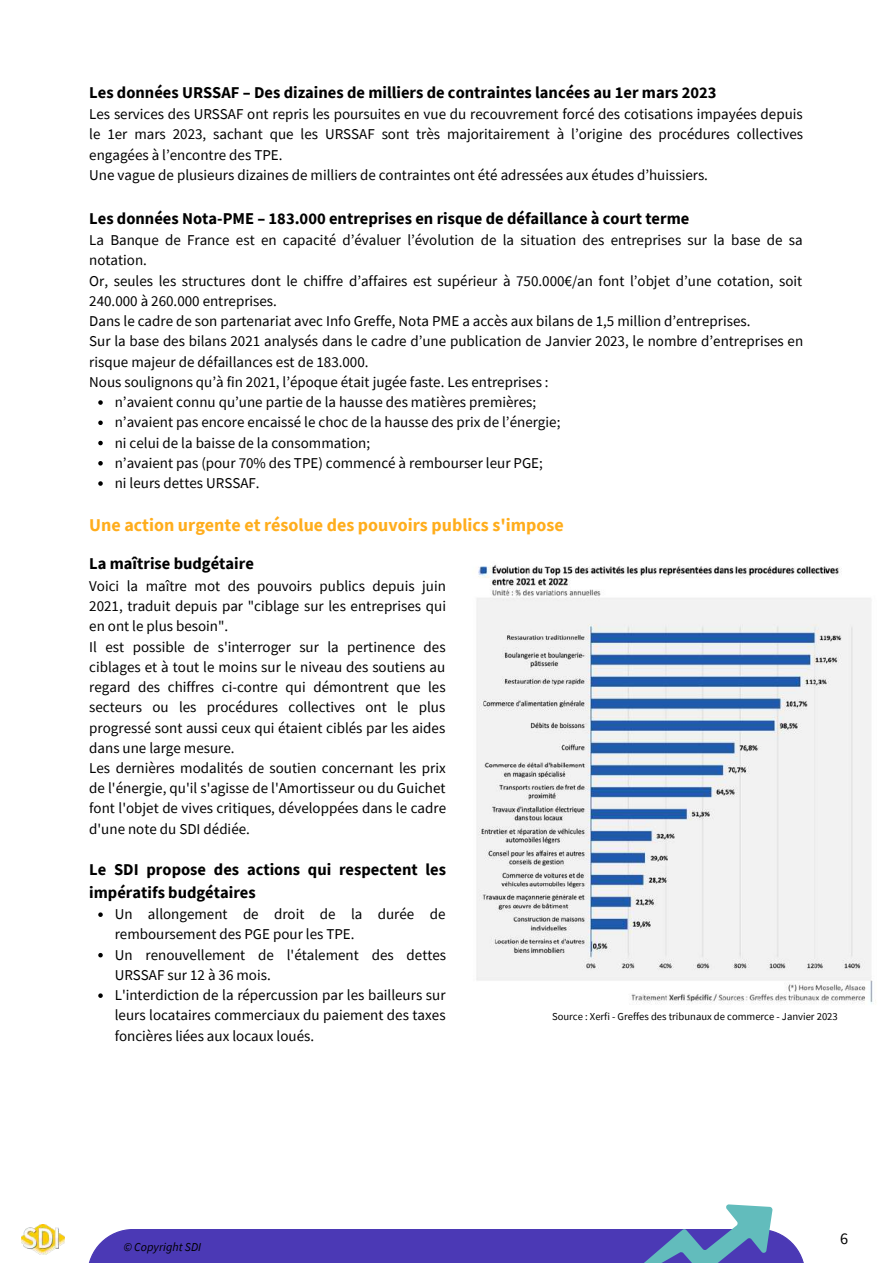
<style>
.page{position:relative;width:893px;height:1264px;background:#fff}
.page>*{position:absolute;margin:0;border:0;box-sizing:border-box;transform-origin:0 0}
.t1{font:700 18px "Source Sans Pro";color:#ffad1c}
.t2{font:700 16.5px/22.5px "Source Sans Pro";color:#000}
.t3{font:16.2px "Source Sans Pro";color:#000}
.t4{font:15px/20.2px "Source Sans Pro";color:#000}
.t5{font:italic 12.15px "Source Sans Pro";color:#000}
.t6{font:10.65px "Source Sans Pro";color:#000}
</style>
<div class="page">
<div style="left:87px;top:1228px;width:718px;height:34px;background:#4b39b5"></div>
<img style="left:21px;top:1224px;width:44px;height:30px">
<svg style="left:629px;top:1204px;width:143px;height:58px"></svg>
<img style="left:476px;top:565px;width:400px;height:440px">
<svg style="left:98px;top:400px;width:5px;height:5px"></svg>
<svg style="left:98px;top:420px;width:5px;height:5px"></svg>
<svg style="left:98px;top:441px;width:5px;height:4px"></svg>
<svg style="left:98px;top:461px;width:5px;height:4px"></svg>
<svg style="left:98px;top:481px;width:5px;height:5px"></svg>
<svg style="left:98px;top:912px;width:5px;height:4px"></svg>
<svg style="left:98px;top:952px;width:5px;height:5px"></svg>
<svg style="left:98px;top:993px;width:5px;height:4px"></svg>
<p class="t2" style="left:89px;top:81px;width:629px">Les données URSSAF – Des dizaines de milliers de contraintes lancées au 1er mars 2023</p>
<p class="t4" style="left:89px;top:104px;width:715px">Les services des URSSAF ont repris les poursuites en vue du recouvrement forcé des cotisations impayées depuis le 1er mars 2023, sachant que les URSSAF sont très majoritairement à l’origine des procédures collectives engagées à l’encontre des TPE.<br>Une vague de plusieurs dizaines de milliers de contraintes ont été adressées aux études d’huissiers.</p>
<p class="t2" style="left:89px;top:207px;width:601px">Les données Nota-PME – 183.000 entreprises en risque de défaillance à court terme</p>
<p class="t4" style="left:89px;top:230px;width:715px">La Banque de France est en capacité d’évaluer l’évolution de la situation des entreprises sur la base de sa notation.<br>Or, seules les structures dont le chiffre d’affaires est supérieur à 750.000€/an font l’objet d’une cotation, soit 240.000 à 260.000 entreprises.<br>Dans le cadre de son partenariat avec Info Greffe, Nota PME a accès aux bilans de 1,5 million d’entreprises.<br>Sur la base des bilans 2021 analysés dans le cadre d’une publication de Janvier 2023, le nombre d’entreprises en risque majeur de défaillances est de 183.000.<br>Nous soulignons qu’à fin 2021, l’époque était jugée faste. Les entreprises :</p>
<p class="t4" style="left:115px;top:391px;width:447px">n’avaient connu qu’une partie de la hausse des matières premières; n’avaient pas encore encaissé le choc de la hausse des prix de l’énergie; ni celui de la baisse de la consommation;<br>n’avaient pas (pour 70% des TPE) commencé à rembourser leur PGE;<br>ni leurs dettes URSSAF.</p>
<p class="t1" style="left:89px;top:513px;width:476px">Une action urgente et résolue des pouvoirs publics s'impose</p>
<p class="t2" style="left:89px;top:552px;width:166px">La maîtrise budgétaire</p>
<p class="t4" style="left:89px;top:575px;width:358px">Voici la maître mot des pouvoirs publics depuis juin 2021, traduit depuis par "ciblage sur les entreprises qui en ont le plus besoin".<br>Il est possible de s'interroger sur la pertinence des ciblages et à tout le moins sur le niveau des soutiens au regard des chiffres ci-contre qui démontrent que les secteurs ou les procédures collectives ont le plus progressé sont aussi ceux qui étaient ciblés par les aides dans une large mesure.<br>Les dernières modalités de soutien concernant les prix de l'énergie, qu'il s'agisse de l'Amortisseur ou du Guichet font l'objet de vives critiques, développées dans le cadre d'une note du SDI dédiée.</p>
<p class="t2" style="left:89px;top:858px;width:358px">Le SDI propose des actions qui respectent les impératifs budgétaires</p>
<p class="t4" style="left:115px;top:903px;width:333px">Un allongement de droit de la durée de remboursement des PGE pour les TPE.<br>Un renouvellement de l'étalement des dettes URSSAF sur 12 à 36 mois.<br>L'interdiction de la répercussion par les bailleurs sur leurs locataires commerciaux du paiement des taxes foncières liées aux locaux loués.</p>
<p class="t5" style="left:124px;top:1238px;width:79px">© Copyright SDI</p>
<p class="t6" style="left:552px;top:1009px;width:287px">Source : Xerfi - Greffes des tribunaux de commerce - Janvier 2023</p>
<p class="t3" style="left:840px;top:1227px;width:10px">6</p>
</div>
